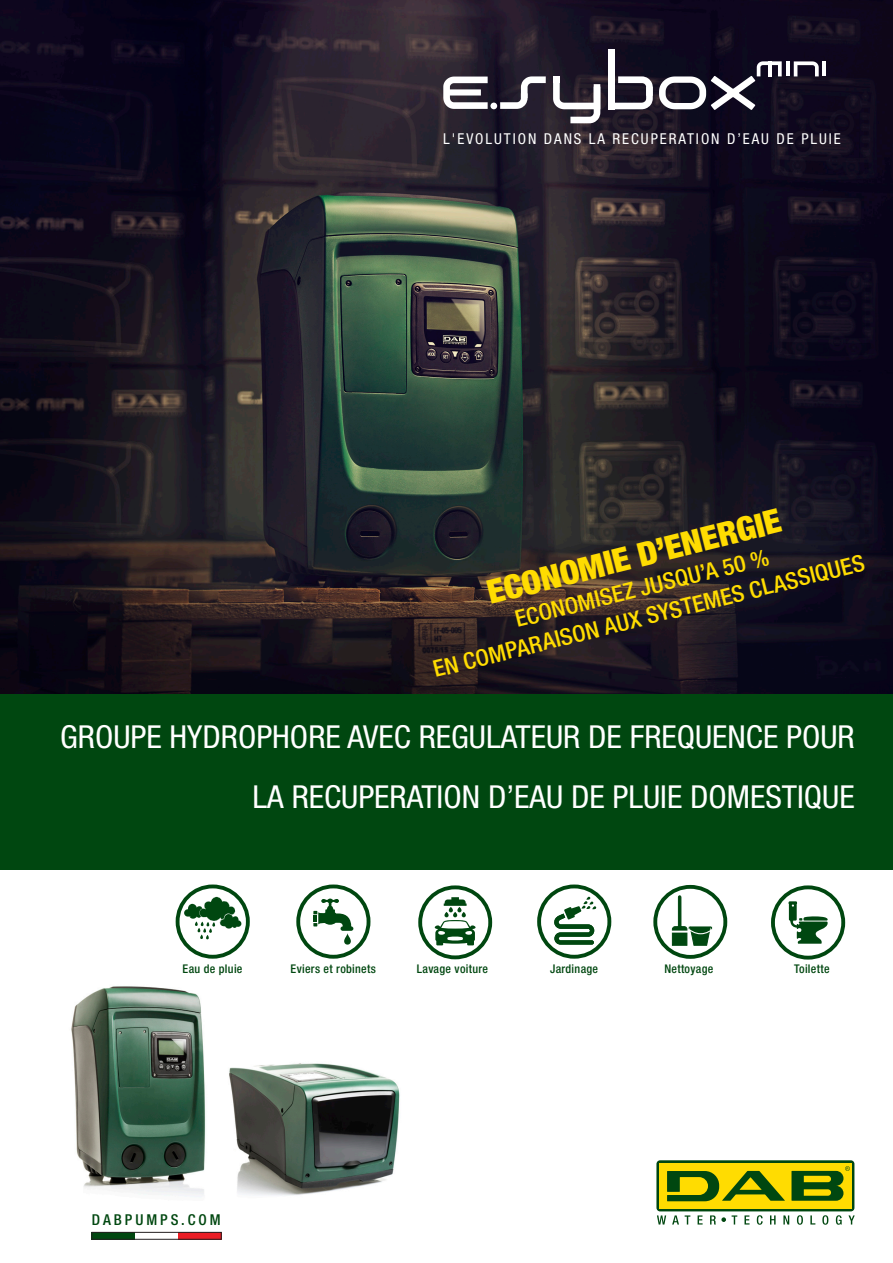
<style>
.page{position:relative;width:893px;height:1263px;background:#fff}
.page>*{position:absolute;margin:0;border:0;box-sizing:border-box;transform-origin:0 0}
.t1{font:900 condensed 33.15px "Helvetica Neue LT";color:#ffdc01;scale:1.04 1}
.t2{font:condensed 31.65px/60px "Helvetica Neue LT";color:#fff;text-align:right;scale:1.04 1}
.t3{font:500 condensed 23.1px "Helvetica Neue LT";color:#ffdc01;scale:1.04 1}
.t4{font:condensed 15px "Helvetica Neue LT";letter-spacing:.13em;color:#fff}
.t5{font:500 condensed 15px "Helvetica Neue LT";letter-spacing:.2em;color:#004710}
.t6{font:500 condensed 12px "Helvetica Neue LT";letter-spacing:.025em;color:#004710}
</style>
<div class="page">
<img style="left:0;top:0;width:893px;height:694px">
<div style="left:0;top:694px;width:893px;height:176px;background:#004710"></div>
<svg style="left:657px;top:1215px;width:9px;height:9px"></svg>
<svg style="left:672px;top:1215px;width:7px;height:9px"></svg>
<svg style="left:685px;top:1215px;width:5px;height:9px"></svg>
<svg style="left:698px;top:1215px;width:5px;height:9px"></svg>
<svg style="left:732px;top:1215px;width:5px;height:9px"></svg>
<svg style="left:744px;top:1215px;width:5px;height:9px"></svg>
<svg style="left:757px;top:1215px;width:6px;height:10px"></svg>
<svg style="left:770px;top:1215px;width:6px;height:9px"></svg>
<svg style="left:783px;top:1215px;width:6px;height:9px"></svg>
<svg style="left:797px;top:1215px;width:6px;height:10px"></svg>
<svg style="left:810px;top:1215px;width:5px;height:9px"></svg>
<svg style="left:822px;top:1215px;width:6px;height:10px"></svg>
<svg style="left:836px;top:1215px;width:6px;height:10px"></svg>
<svg style="left:848px;top:1215px;width:7px;height:9px"></svg>
<svg style="left:656px;top:1160px;width:198px;height:51px"></svg>
<div style="left:659px;top:1163px;width:193px;height:45px;background:#ffdc01"></div>
<svg style="left:710px;top:1215px;width:16px;height:9px"></svg>
<svg style="left:791px;top:1166px;width:59px;height:35px"></svg>
<svg style="left:667px;top:1171px;width:118px;height:30px"></svg>
<img style="left:71px;top:944px;width:171px;height:254px">
<div style="left:490px;top:103px;width:7px;height:6px;background:#fff;border-radius:50%"></div>
<svg style="left:443px;top:77px;width:45px;height:32px"></svg>
<svg style="left:553px;top:79px;width:47px;height:44px"></svg>
<svg style="left:500px;top:76px;width:46px;height:33px"></svg>
<div style="left:608px;top:49px;width:7px;height:60px;background:#fff"></div>
<svg style="left:615px;top:76px;width:38px;height:33px"></svg>
<div style="left:553px;top:76px;width:7px;height:7px;background:#fff"></div>
<hr style="left:786px;top:61px;width:3px;height:15px;background:#fff">
<svg style="left:794px;top:61px;width:25px;height:15px"></svg>
<hr style="left:822px;top:61px;width:4px;height:15px;background:#fff">
<svg style="left:659px;top:61px;width:123px;height:49px"></svg>
<hr style="left:768px;top:61px;width:3px;height:15px;background:#fff">
<img style="left:221px;top:1027px;width:179px;height:171px">
<div style="left:92px;top:1232px;width:43px;height:7px;background:#004710"></div>
<div style="left:178px;top:1232px;width:43px;height:7px;background:#eb1d25"></div>
<div style="left:92px;top:1232px;width:129px;height:7px;border:1px solid #231f20"></div>
<svg style="left:298px;top:886px;width:71px;height:71px"></svg>
<div style="left:296px;top:884px;width:74px;height:75px;border:4px solid #004710;border-radius:50%"></div>
<svg style="left:344px;top:933px;width:7px;height:11px"></svg>
<svg style="left:313px;top:898px;width:40px;height:33px"></svg>
<svg style="left:178px;top:886px;width:70px;height:71px"></svg>
<div style="left:176px;top:884px;width:74px;height:75px;border:4px solid #004710;border-radius:50%"></div>
<svg style="left:184px;top:897px;width:58px;height:42px"></svg>
<svg style="left:773px;top:887px;width:70px;height:71px"></svg>
<div style="left:771px;top:885px;width:74px;height:74px;border:4px solid #004710;border-radius:50%"></div>
<svg style="left:788px;top:901px;width:40px;height:43px"></svg>
<svg style="left:539px;top:886px;width:70px;height:71px"></svg>
<div style="left:537px;top:884px;width:74px;height:75px;border:4px solid #004710;border-radius:50%"></div>
<svg style="left:554px;top:896px;width:42px;height:48px"></svg>
<div style="left:418px;top:885px;width:74px;height:74px;border:4px solid #004710;border-radius:50%"></div>
<svg style="left:435px;top:897px;width:41px;height:48px"></svg>
<div style="left:653px;top:885px;width:74px;height:74px;border:4px solid #004710;border-radius:50%"></div>
<svg style="left:669px;top:895px;width:43px;height:51px"></svg>
<p class="t4" style="left:443px;top:130px;width:399px">L'EVOLUTION DANS LA RECUPERATION D’EAU DE PLUIE</p>
<p class="t1" style="left:483px;top:573px;width:292px;rotate:-14deg">ECONOMIE D’ENERGIE</p>
<p class="t3" style="left:512px;top:606px;width:252px;rotate:-14deg">ECONOMISEZ JUSQU’A 50 %</p>
<p class="t3" style="left:430px;top:656px;width:428px;rotate:-14deg">EN COMPARAISON AUX SYSTEMES CLASSIQUES</p>
<p class="t2" style="left:60px;top:706px;width:765px">GROUPE HYDROPHORE AVEC REGULATEUR DE FREQUENCE POUR<br>LA RECUPERATION D’EAU DE PLUIE DOMESTIQUE</p>
<p class="t6" style="left:183px;top:962px;width:61px">Eau de pluie</p>
<p class="t6" style="left:291px;top:962px;width:87px">Eviers et robinets</p>
<p class="t6" style="left:417px;top:962px;width:73px">Lavage voiture</p>
<p class="t6" style="left:550px;top:962px;width:50px">Jardinage</p>
<p class="t6" style="left:664px;top:962px;width:50px">Nettoyage</p>
<p class="t6" style="left:794px;top:962px;width:37px">Toilette</p>
<p class="t5" style="left:92px;top:1211px;width:130px">DABPUMPS.COM</p>
</div>
